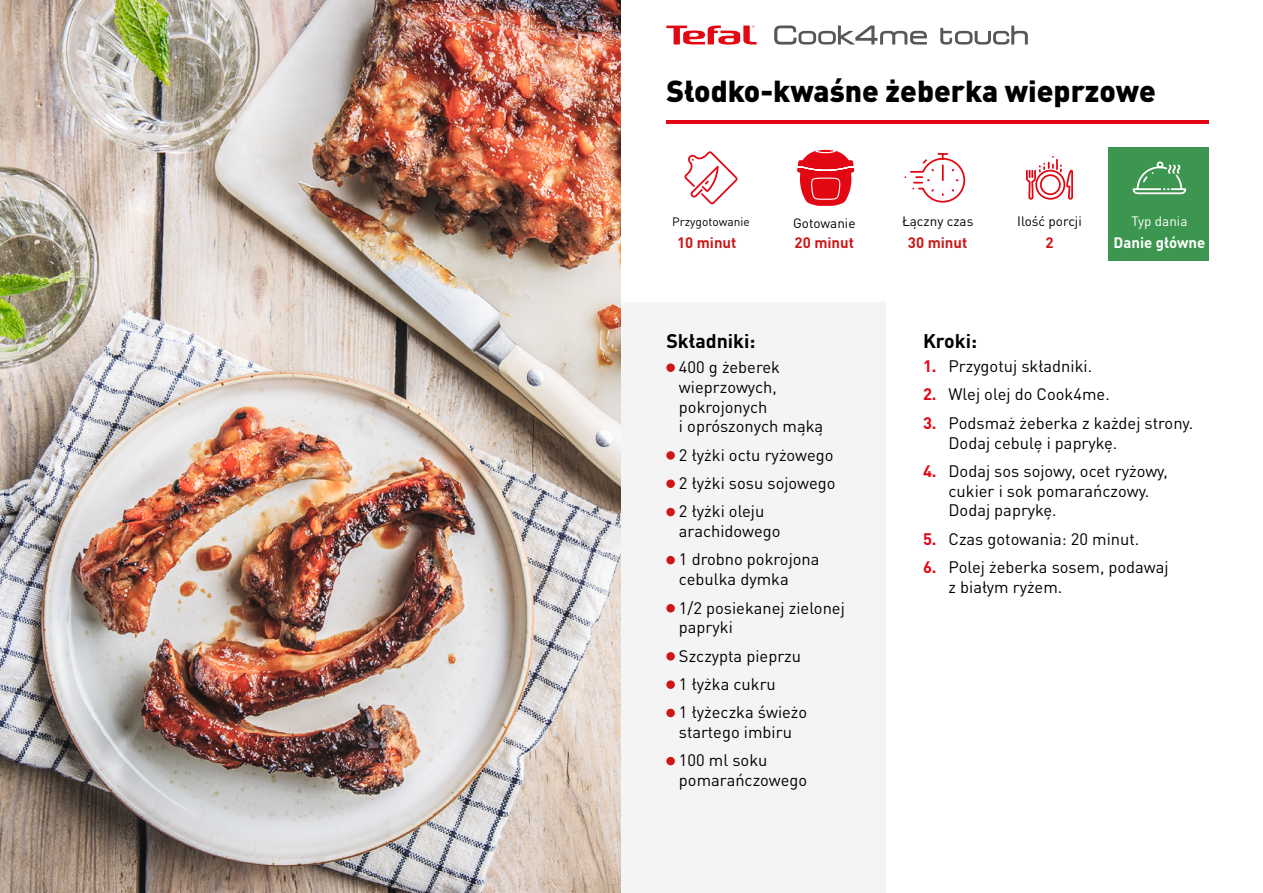
<style>
.page{position:relative;width:1263px;height:893px;background:#fff}
.page>*{position:absolute;margin:0;border:0;box-sizing:border-box;transform-origin:0 0}
.t1{font:900 30px "DIN Pro";color:#000}
.t2{font:700 19.5px "DIN Pro";color:#000}
.t3{font:16.5px/28.3px "DIN Pro";color:#000}
.t4{font:16.5px/19.8px "DIN Pro";color:#000}
.t5{font:700 15px "DIN Pro";color:#cd1719}
.t6{font:700 15px "DIN Pro";color:#fff}
.t7{font:13.5px "DIN Pro";color:#000}
.t8{font:13.5px "DIN Pro";color:#fff}
.t9{font:12px "DIN Pro";color:#000}
.s1{font-weight:700;color:#e30613}
</style>
<div class="page">
<div style="left:1108px;top:148px;width:101px;height:113px;background:#3d9650"></div>
<div style="left:621px;top:302px;width:265px;height:591px;background:#f5f4f4"></div>
<img style="left:0;top:0;width:621px;height:893px">
<svg style="left:666px;top:26px;width:91px;height:19px"></svg>
<svg style="left:774px;top:26px;width:153px;height:19px"></svg>
<svg style="left:940px;top:26px;width:88px;height:19px"></svg>
<hr style="left:666px;top:121px;width:543px;height:3px;background:#e30613">
<div style="left:666px;top:363px;width:9px;height:9px;background:#cd1719;border-radius:50%"></div>
<div style="left:666px;top:451px;width:9px;height:9px;background:#cd1719;border-radius:50%"></div>
<div style="left:666px;top:479px;width:9px;height:9px;background:#cd1719;border-radius:50%"></div>
<div style="left:666px;top:508px;width:9px;height:8px;background:#cd1719;border-radius:50%"></div>
<div style="left:666px;top:556px;width:9px;height:8px;background:#cd1719;border-radius:50%"></div>
<div style="left:666px;top:604px;width:9px;height:8px;background:#cd1719;border-radius:50%"></div>
<div style="left:666px;top:652px;width:9px;height:9px;background:#cd1719;border-radius:50%"></div>
<div style="left:666px;top:680px;width:9px;height:9px;background:#cd1719;border-radius:50%"></div>
<div style="left:666px;top:709px;width:9px;height:8px;background:#cd1719;border-radius:50%"></div>
<div style="left:666px;top:757px;width:9px;height:8px;background:#cd1719;border-radius:50%"></div>
<svg style="left:797px;top:149px;width:58px;height:57px"></svg>
<div style="left:815px;top:149px;width:21px;height:4px;border:1px solid #fff;border-radius:50%"></div>
<svg style="left:684px;top:151px;width:54px;height:54px"></svg>
<svg style="left:905px;top:153px;width:61px;height:50px"></svg>
<svg style="left:1025px;top:120px;width:49px;height:80px"></svg>
<svg style="left:1132px;top:161px;width:55px;height:34px"></svg>
<h1 class="t1" style="left:666px;top:66px;width:491px">Słodko-kwaśne żeberka wieprzowe</h1>
<p class="t7" style="left:793px;top:214px;width:64px">Gotowanie</p>
<p class="t7" style="left:902px;top:212px;width:73px">Łączny czas</p>
<p class="t7" style="left:1017px;top:212px;width:66px">Ilość porcji</p>
<p class="t9" style="left:672px;top:214px;width:79px">Przygotowanie</p>
<p class="t5" style="left:677px;top:230px;width:61px">10 minut</p>
<p class="t5" style="left:794px;top:230px;width:61px">20 minut</p>
<p class="t5" style="left:908px;top:230px;width:61px">30 minut</p>
<p class="t5" style="left:1045px;top:230px;width:10px">2</p>
<p class="t8" style="left:1131px;top:212px;width:57px">Typ dania</p>
<p class="t6" style="left:1113px;top:230px;width:93px">Danie główne</p>
<p class="t2" style="left:666px;top:324px;width:91px">Składniki:</p>
<p class="t2" style="left:923px;top:324px;width:56px">Kroki:</p>
<p class="t3" style="left:679px;top:356px;width:146px;line-height:19.8px">400 g żeberek wieprzowych, pokrojonych<br>i oprószonych mąką</p>
<p class="t3" style="left:679px;top:440px;width:158px">2 łyżki octu ryżowego<br>2 łyżki sosu sojowego<br>2 łyżki oleju</p>
<p class="t3" style="left:679px;top:516px;width:142px">arachidowego<br>1 drobno pokrojona</p>
<p class="t3" style="left:679px;top:564px;width:167px">cebulka dymka<br>1/2 posiekanej zielonej</p>
<p class="t3" style="left:679px;top:613px;width:130px">papryki<br>Szczypta pieprzu<br>1 łyżka cukru<br>1 łyżeczka świeżo</p>
<p class="t3" style="left:679px;top:717px;width:114px">startego imbiru<br>100 ml soku</p>
<p class="t3" style="left:679px;top:765px;width:130px">pomarańczowego</p>
<p class="t4" style="left:923px;top:355px;width:171px"><span class="s1">1.</span> Przygotuj składniki.</p>
<p class="t4" style="left:923px;top:383px;width:188px"><span class="s1">2.</span> Wlej olej do Cook4me.</p>
<p class="t4" style="left:948px;top:411px;width:246px;text-indent:-26px"><span class="s1">3.</span> Podsmaż żeberka z każdej strony.<br>Dodaj cebulę i paprykę.</p>
<p class="t4" style="left:948px;top:459px;width:221px;text-indent:-26px"><span class="s1">4.</span> Dodaj sos sojowy, ocet ryżowy, cukier i sok pomarańczowy.<br>Dodaj paprykę.</p>
<p class="t4" style="left:923px;top:527px;width:218px"><span class="s1">5.</span> Czas gotowania: 20 minut.</p>
<p class="t4" style="left:948px;top:556px;width:222px;text-indent:-26px"><span class="s1">6.</span> Polej żeberka sosem, podawaj z białym ryżem.</p>
</div>
